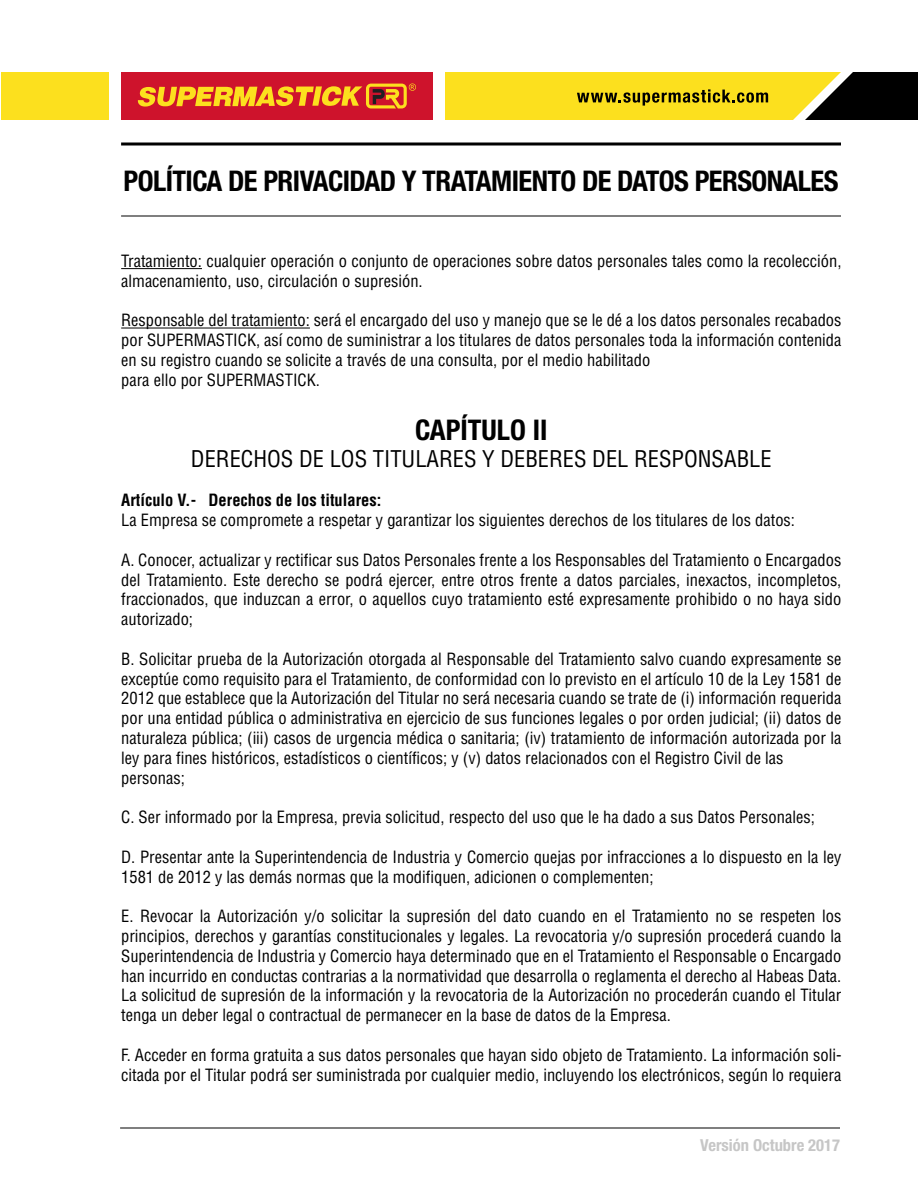
<style>
.page{position:relative;width:918px;height:1188px;background:#fff}
.page>*{position:absolute;margin:0;border:0;box-sizing:border-box;transform-origin:0 0}
.t1{font:700 condensed 28.5px "Helvetica Neue LT Std";letter-spacing:-.02em;color:#000}
.t2{font:700 condensed 28.5px "Helvetica Neue LT Std";color:#000}
.t3{font:condensed 22.5px "Helvetica LT Std";color:#000}
.t4{font:condensed 16.5px/19.8px "Helvetica LT Std";color:#000}
.t5{font:700 condensed 16.5px "Helvetica LT Std";color:#000}
.t6{font:700 condensed 16.5px "Helvetica Neue LT Std";color:#c6c6c6}
</style>
<div class="page">
<hr style="left:121px;top:216px;width:720px;height:1px;background:#000">
<hr style="left:121px;top:143px;width:720px;height:3px;background:#000">
<div style="left:121px;top:72px;width:312px;height:48px;background:#ce132c"></div>
<svg style="left:138px;top:84px;width:278px;height:24px"></svg>
<div style="left:1px;top:72px;width:108px;height:48px;background:#fce01e"></div>
<svg style="left:445px;top:72px;width:473px;height:48px;background:#c1ac1c"></svg>
<hr style="left:120px;top:1128px;width:720px;height:1px;background:#000">
<hr style="left:121px;top:268px;width:81px;height:1px;background:#000">
<hr style="left:121px;top:328px;width:189px;height:1px;background:#000">
<h1 class="t1" style="left:124px;top:163px;width:716px">POLÍTICA DE PRIVACIDAD Y TRATAMIENTO DE DATOS PERSONALES</h1>
<p class="t4" style="left:121px;top:251px;width:722px">Tratamiento: cualquier operación o conjunto de operaciones sobre datos personales tales como la recolección, almacenamiento, uso, circulación o supresión.</p>
<p class="t4" style="left:121px;top:310px;width:722px">Responsable del tratamiento: será el encargado del uso y manejo que se le dé a los datos personales recabados por SUPERMASTICK, así como de suministrar a los titulares de datos personales toda la información contenida en su registro cuando se solicite a través de una consulta, por el medio habilitado<br>para ello por SUPERMASTICK.</p>
<h1 class="t2" style="left:415px;top:412px;width:134px">CAPÍTULO II</h1>
<h2 class="t3" style="left:191px;top:444px;width:582px">DERECHOS DE LOS TITULARES Y DEBERES DEL RESPONSABLE</h2>
<p class="t5" style="left:121px;top:490px;width:262px">Artículo V.- Derechos de los titulares:</p>
<p class="t4" style="left:121px;top:510px;width:675px">La Empresa se compromete a respetar y garantizar los siguientes derechos de los titulares de los datos:</p>
<p class="t4" style="left:121px;top:550px;width:722px;text-align:justify">A. Conocer, actualizar y rectificar sus Datos Personales frente a los Responsables del Tratamiento o Encargados del Tratamiento. Este derecho se podrá ejercer, entre otros frente a datos parciales, inexactos, incompletos, fraccionados, que induzcan a error, o aquellos cuyo tratamiento esté expresamente prohibido o no haya sido autorizado;</p>
<p class="t4" style="left:121px;top:649px;width:722px">B. Solicitar prueba de la Autorización otorgada al Responsable del Tratamiento salvo cuando expresamente se exceptúe como requisito para el Tratamiento, de conformidad con lo previsto en el artículo 10 de la Ley 1581 de 2012 que establece que la Autorización del Titular no será necesaria cuando se trate de (i) información requerida por una entidad pública o administrativa en ejercicio de sus funciones legales o por orden judicial; (ii) datos de naturaleza pública; (iii) casos de urgencia médica o sanitaria; (iv) tratamiento de información autorizada por la ley para fines históricos, estadísticos o científicos; y (v) datos relacionados con el Registro Civil de las personas;</p>
<p class="t4" style="left:121px;top:807px;width:695px">C. Ser informado por la Empresa, previa solicitud, respecto del uso que le ha dado a sus Datos Personales;</p>
<p class="t4" style="left:121px;top:847px;width:722px">D. Presentar ante la Superintendencia de Industria y Comercio quejas por infracciones a lo dispuesto en la ley<br>1581 de 2012 y las demás normas que la modifiquen, adicionen o complementen;</p>
<p class="t4" style="left:121px;top:906px;width:722px;text-align:justify">E. Revocar la Autorización y/o solicitar la supresión del dato cuando en el Tratamiento no se respeten los principios, derechos y garantías constitucionales y legales. La revocatoria y/o supresión procederá cuando la Superintendencia de Industria y Comercio haya determinado que en el Tratamiento el Responsable o Encargado han incurrido en conductas contrarias a la normatividad que desarrolla o reglamenta el derecho al Habeas Data.<br>La solicitud de supresión de la información y la revocatoria de la Autorización no procederán cuando el Titular tenga un deber legal o contractual de permanecer en la base de datos de la Empresa.</p>
<p class="t4" style="left:121px;top:1045px;width:722px">F. Acceder en forma gratuita a sus datos personales que hayan sido objeto de Tratamiento. La información soli&shy;citada por el Titular podrá ser suministrada por cualquier medio, incluyendo los electrónicos, según lo requiera</p>
<p class="t6" style="left:700px;top:1135px;width:141px">Versión Octubre 2017</p>
</div>
